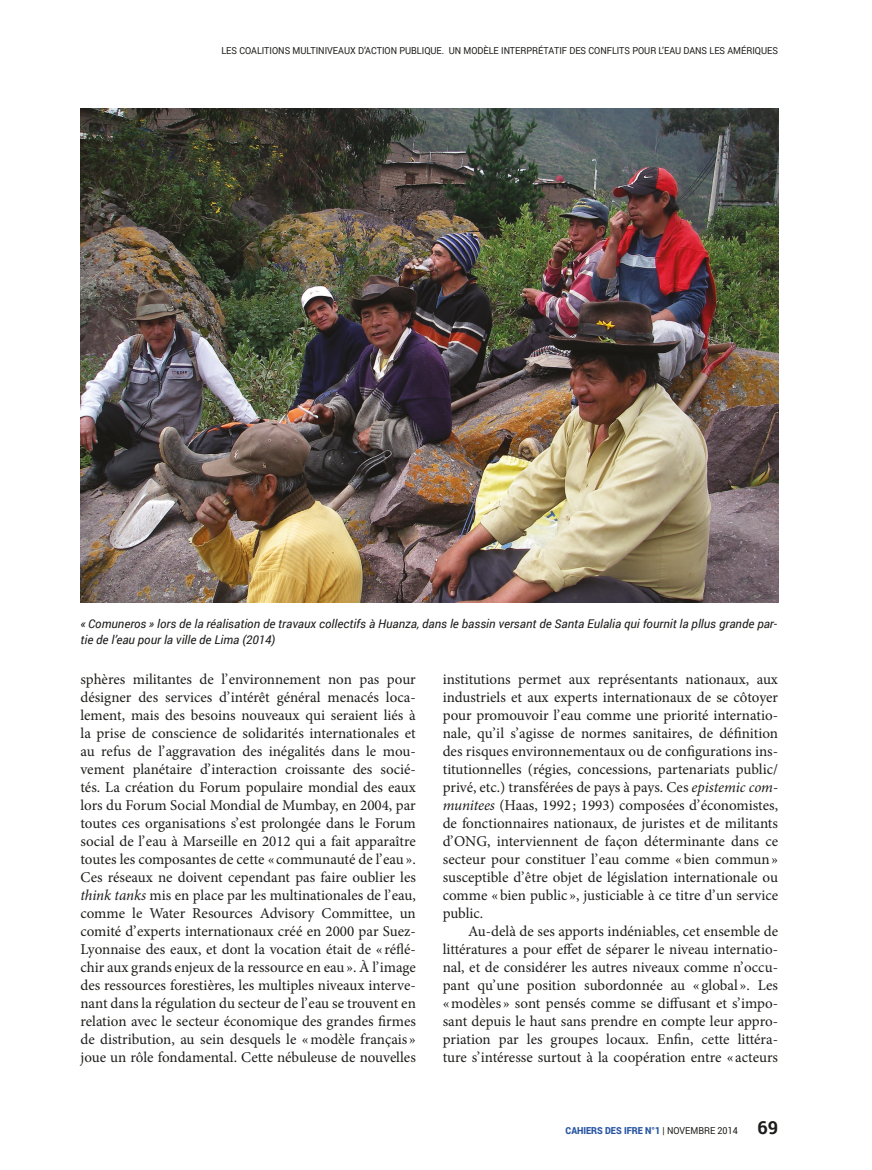
<style>
.page{position:relative;width:872px;height:1170px;background:#fff}
.page>*{position:absolute;margin:0;border:0;box-sizing:border-box;transform-origin:0 0}
.Texte_principal{font:15px/18px "Minion Pro";letter-spacing:-.005em;color:#1d1d1b;text-align:justify}
.legendes{font:italic 12px/16.5px "Roboto";color:#1d1d1b}
.t1{font:9.6px "Roboto";color:#1d1d1b;scale:.93 1}
.t2{font:900 9.6px "Roboto";color:#2855a3;scale:.93 1}
.s1{font-style:italic}
.s2{font-weight:400;color:#1d1d1b}
.s3{font-weight:700;font-size:18px;color:#1d1d1b}
</style>
<div class="page">
<img style="left:80px;top:108px;width:698px;height:494px">
<p class="t1" style="left:221px;top:44px;width:26px">LES COALITIONS</p>
<p class="t1" style="left:292px;top:44px;width:7px">MULTINI</p>
<p class="t1" style="left:327px;top:44px;width:13px">VEAUX</p>
<p class="t1" style="left:358px;top:44px;width:15px">D’ACTION</p>
<p class="t1" style="left:399px;top:44px;width:7px">PUBLIQUE</p>
<p class="t1" style="left:442px;top:44px;width:32px">. UN MOD</p>
<p class="t1" style="left:483px;top:44px;width:26px">ÈLE INTERPRÉTATIF</p>
<p class="t1" style="left:569px;top:44px;width:7px">DES</p>
<p class="t1" style="left:588px;top:44px;width:7px">CONFLITS</p>
<p class="t1" style="left:632px;top:44px;width:8px">POUR</p>
<p class="t1" style="left:658px;top:44px;width:13px">L’EAU</p>
<p class="t1" style="left:683px;top:44px;width:8px">DANS</p>
<p class="t1" style="left:709px;top:44px;width:7px">LES</p>
<p class="t1" style="left:727px;top:44px;width:14px">AMÉRIQUES</p>
<p class="legendes" style="left:80px;top:614px;width:698px">« Comuneros » lors de la réalisation de travaux collectifs à Huanza, dans le bassin versant de Santa Eulalia qui fournit la pllus grande par&shy;tie de l’eau pour la ville de Lima (2014)</p>
<p class="Texte_principal" style="left:80px;top:670px;width:337px">sphères militantes de l’environnement non pas pour désigner des services d’intérêt général menacés loca&shy;lement, mais des besoins nouveaux qui seraient liés à la prise de conscience de solidarités internationales et au refus de l’aggravation des inégalités dans le mou&shy;vement planétaire d’interaction croissante des socié&shy;tés. La création du Forum populaire mondial des eaux lors du Forum Social Mondial de Mumbay, en 2004, par toutes ces organisations s’est prolongée dans le Forum social de l’eau à Marseille en 2012 qui a fait apparaître toutes les composantes de cette « communauté de l’eau».<br>Ces réseaux ne doivent cependant pas faire oublier les <span class="s1">think tanks</span> mis en place par les multinationales de l’eau, comme le Water Resources Advisory Committee, un comité d’experts internationaux créé en 2000 par Suez-Lyonnaise des eaux, et dont la vocation était de « réflé&shy;chir aux grands enjeux de la ressource en eau». À l’image des ressources forestières, les multiples niveaux interve&shy;nant dans la régulation du secteur de l’eau se trouvent en relation avec le secteur économique des grandes firmes de distribution, au sein desquels le «modèle français » joue un rôle fondamental. Cette nébuleuse de nouvelles</p>
<p class="Texte_principal" style="left:443px;top:670px;width:337px">institutions permet aux représentants nationaux, aux industriels et aux experts internationaux de se côtoyer pour promouvoir l’eau comme une priorité internatio&shy;nale, qu’il s’agisse de normes sanitaires, de définition des risques environnementaux ou de configurations ins&shy;titutionnelles (régies, concessions, partenariats public/ privé, etc.) transférées de pays à pays. Ces <span class="s1">epistemic com&shy;munitees</span> (Haas, 1992 ; 1993) composées d’économistes, de fonctionnaires nationaux, de juristes et de militants d’ONG, interviennent de façon déterminante dans ce secteur pour constituer l’eau comme «bien commun» susceptible d’être objet de législation internationale ou comme «bien public », justiciable à ce titre d’un service public.</p>
<p class="Texte_principal" style="left:443px;top:922px;width:337px;text-indent:26px">Au-delà de ses apports indéniables, cet ensemble de littératures a pour effet de séparer le niveau internatio&shy;nal, et de considérer les autres niveaux comme n’occu&shy;pant qu’une position subordonnée au « global ». Les «modèles » sont pensés comme se diffusant et s’impo&shy;sant depuis le haut sans prendre en compte leur appro&shy;priation par les groupes locaux. Enfin, cette littéra&shy;ture s’intéresse surtout à la coopération entre « acteurs</p>
<p class="t2" style="left:565px;top:1123px;width:230px">CAHIERS DES IFRE N°1 <span class="s2">| NOVEMBRE 2014</span> <span class="s3">69</span></p>
</div>
